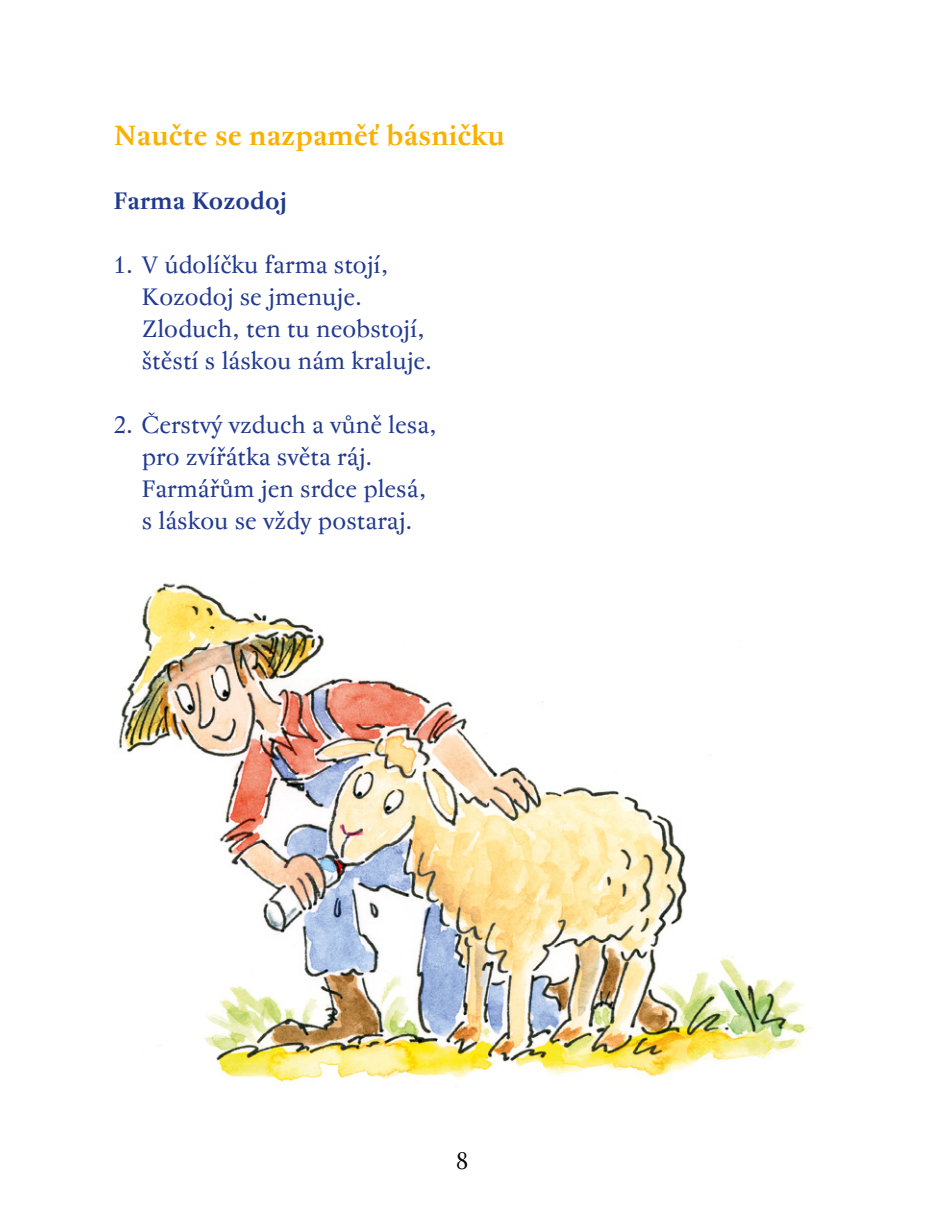
<style>
.page{position:relative;width:936px;height:1219px;background:#fff}
.page>*{position:absolute;margin:0;border:0;box-sizing:border-box;transform-origin:0 0}
.t1{font:700 28px "Regent Pro";color:#f9b000}
.t2{font:24px/32px "Regent Pro";color:#213a8f}
.t3{font:700 24px "Regent Pro";color:#213a8f}
.t4{font:24px "Regent Pro";color:#000}
</style>
<div class="page">
<img style="left:118px;top:583px;width:693px;height:504px">
<p class="t1" style="left:113px;top:119px;width:393px">Naučte se nazpaměť básničku</p>
<p class="t3" style="left:113px;top:187px;width:175px">Farma Kozodoj</p>
<p class="t2" style="left:142px;top:250px;width:292px;text-indent:-28px">1. V údolíčku farma stojí,<br>Kozodoj se jmenuje.<br>Zloduch, ten tu neobstojí, štěstí s láskou nám kraluje.</p>
<p class="t2" style="left:142px;top:410px;width:296px;text-indent:-28px">2. Čerstvý vzduch a vůně lesa, pro zvířátka světa ráj.<br>Farmářům jen srdce plesá, s láskou se vždy postaraj.</p>
<p class="t4" style="left:456px;top:1147px;width:14px">8</p>
</div>
